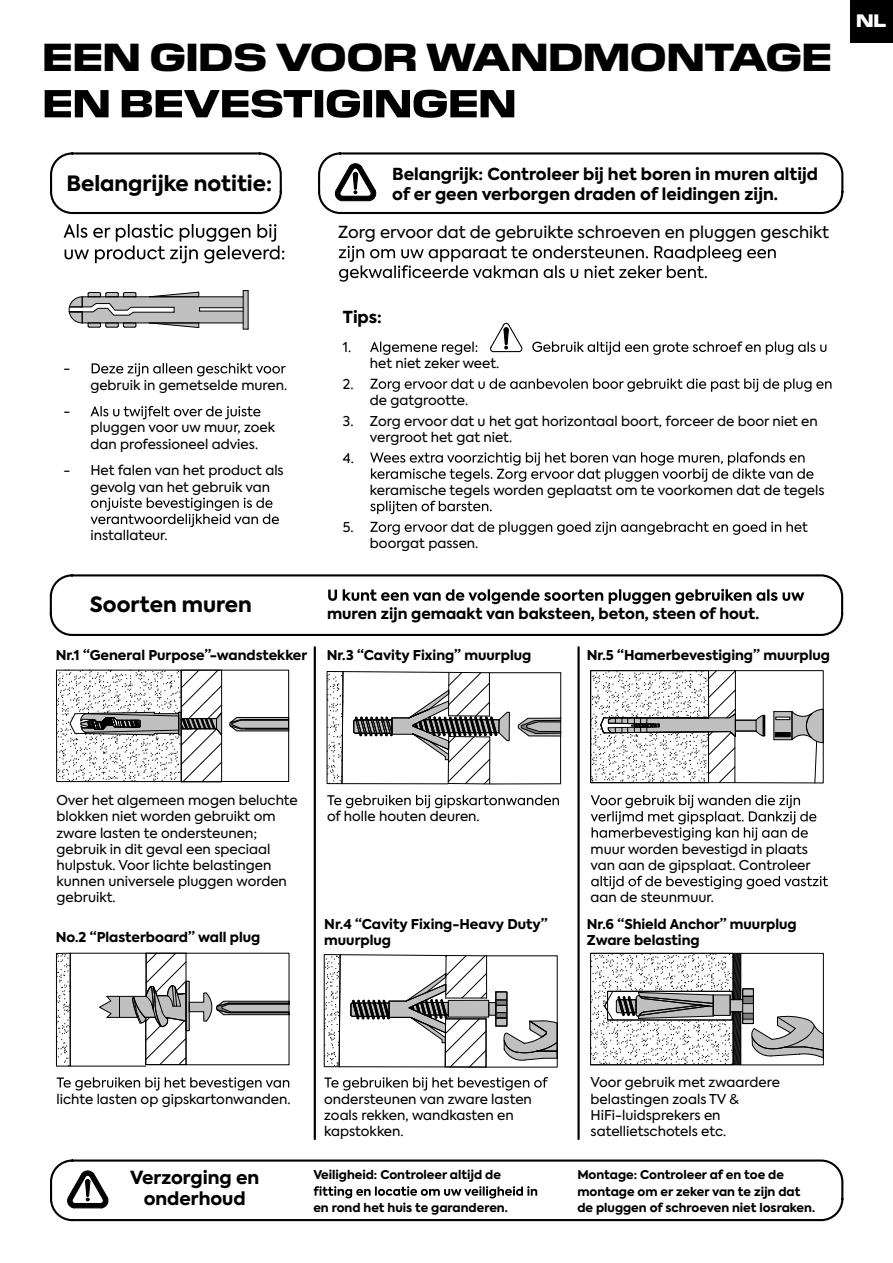
<style>
.page{position:relative;width:893px;height:1263px;background:#fff}
.page>*{position:absolute;margin:0;border:0;box-sizing:border-box;transform-origin:0 0}
.t1{font:800 39px "Pilat Wide";color:#000}
.t2{font:800 21px "Axiforma";color:#000}
.t3{font:800 18px/21.6px "Axiforma";color:#000;text-align:center}
.t4{font:800 18px "Pilat Wide";color:#fff}
.t5{font:800 16.5px/19.8px "Axiforma";color:#000}
.t6{font:16.5px "Axiforma";color:#000}
.t7{font:800 15px "Axiforma";color:#000}
.t8{font:13.5px/16.2px "Axiforma";color:#000}
.t9{font:800 13.5px/16.2px "Axiforma";color:#000}
.t10{font:800 12px/16.5px "Axiforma";color:#000}
</style>
<div class="page">
<hr style="left:577px;top:647px;width:2px;height:492px;background:#000">
<hr style="left:314px;top:647px;width:2px;height:492px;background:#000">
<svg style="left:49px;top:574px;width:795px;height:62px"></svg>
<svg style="left:50px;top:152px;width:232px;height:63px"></svg>
<svg style="left:68px;top:290px;width:181px;height:40px"></svg>
<svg style="left:318px;top:152px;width:526px;height:63px"></svg>
<svg style="left:56px;top:669px;width:233px;height:114px"></svg>
<div style="left:178px;top:712px;width:4px;height:23px;border:1px solid #000"></div>
<div style="left:56px;top:670px;width:126px;height:112px;border:1px solid #000"></div>
<hr style="left:560px;top:736px;width:1px;height:48px;background:#000">
<hr style="left:560px;top:673px;width:1px;height:45px;background:#000">
<hr style="left:489px;top:783px;width:71px;height:1px;background:#000">
<hr style="left:489px;top:672px;width:71px;height:1px;background:#000">
<svg style="left:517px;top:717px;width:44px;height:20px"></svg>
<svg style="left:326px;top:671px;width:184px;height:114px"></svg>
<svg style="left:590px;top:670px;width:234px;height:114px"></svg>
<svg style="left:57px;top:952px;width:233px;height:115px"></svg>
<div style="left:56px;top:953px;width:15px;height:114px;border:1px solid #000"></div>
<svg style="left:323px;top:954px;width:235px;height:114px"></svg>
<svg style="left:590px;top:952px;width:234px;height:114px"></svg>
<svg style="left:45px;top:90px;width:469px;height:28px"></svg>
<svg style="left:64px;top:224px;width:220px;height:39px"></svg>
<svg style="left:339px;top:246px;width:436px;height:36px"></svg>
<svg style="left:92px;top:363px;width:193px;height:13px"></svg>
<svg style="left:90px;top:406px;width:170px;height:13px"></svg>
<svg style="left:90px;top:498px;width:189px;height:29px"></svg>
<svg style="left:370px;top:322px;width:456px;height:33px"></svg>
<svg style="left:370px;top:379px;width:461px;height:13px"></svg>
<svg style="left:370px;top:452px;width:443px;height:30px"></svg>
<svg style="left:370px;top:501px;width:121px;height:13px"></svg>
<svg style="left:370px;top:522px;width:437px;height:13px"></svg>
<svg style="left:328px;top:589px;width:476px;height:15px"></svg>
<svg style="left:50px;top:1159px;width:794px;height:63px"></svg>
<svg style="left:66px;top:1169px;width:44px;height:41px"></svg>
<svg style="left:314px;top:1186px;width:223px;height:12px"></svg>
<svg style="left:327px;top:795px;width:232px;height:13px"></svg>
<svg style="left:57px;top:1077px;width:232px;height:14px"></svg>
<svg style="left:324px;top:1077px;width:224px;height:14px"></svg>
<svg style="left:590px;top:795px;width:226px;height:46px"></svg>
<svg style="left:591px;top:876px;width:237px;height:13px"></svg>
<div style="left:850px;top:0;width:42px;height:43px;background:#000"></div>
<h1 class="t1" style="left:43px;top:28px;width:791px">EEN GIDS VOOR WANDMONTAGE</h1>
<h3 class="t4" style="left:856px;top:8px;width:32px">NL</h3>
<h2 class="t2" style="left:66px;top:169px;width:207px">Belangrijke notitie:</h2>
<p class="t8" style="left:63px;top:361px;width:8px">-</p>
<p class="t8" style="left:63px;top:404px;width:8px">-</p>
<p class="t8" style="left:90px;top:377px;width:198px">gebruik in gemetselde muren.</p>
<p class="t8" style="left:90px;top:420px;width:186px">pluggen voor uw muur, zoek dan professioneel advies.</p>
<p class="t8" style="left:90px;top:463px;width:195px;text-indent:-27px">- Het falen van het product als gevolg van het gebruik van</p>
<p class="t8" style="left:90px;top:527px;width:79px">installateur.</p>
<h2 class="t2" style="left:90px;top:590px;width:163px">Soorten muren</h2>
<p class="t5" style="left:392px;top:164px;width:427px">Belangrijk: Controleer bij het boren in muren altijd of er geen verborgen draden of leidingen zijn.</p>
<p class="t6" style="left:338px;top:222px;width:492px">Zorg ervoor dat de gebruikte schroeven en pluggen geschikt</p>
<p class="t5" style="left:343px;top:307px;width:40px">Tips:</p>
<p class="t8" style="left:343px;top:339px;width:10px">1.</p>
<p class="t8" style="left:343px;top:376px;width:12px">2.</p>
<p class="t8" style="left:370px;top:355px;width:131px">het niet zeker weet.</p>
<p class="t8" style="left:370px;top:392px;width:100px">de gatgrootte.</p>
<p class="t8" style="left:370px;top:413px;width:449px;text-indent:-27px">3. Zorg ervoor dat u het gat horizontaal boort, forceer de boor niet en vergroot het gat niet.</p>
<p class="t8" style="left:343px;top:450px;width:13px">4.</p>
<p class="t8" style="left:370px;top:482px;width:456px">keramische tegels worden geplaatst om te voorkomen dat de tegels</p>
<p class="t8" style="left:343px;top:519px;width:12px">5.</p>
<p class="t8" style="left:370px;top:535px;width:110px">boorgat passen.</p>
<p class="t7" style="left:327px;top:603px;width:433px">muren zijn gemaakt van baksteen, beton, steen of hout.</p>
<p class="t9" style="left:56px;top:647px;width:253px">Nr.1 “General Purpose”-wandstekker</p>
<p class="t9" style="left:327px;top:647px;width:206px">Nr.3 “Cavity Fixing” muurplug</p>
<p class="t9" style="left:587px;top:647px;width:245px">Nr.5 “Hamerbevestiging” muurplug</p>
<p class="t8" style="left:56px;top:792px;width:243px">Over het algemeen mogen beluchte blokken niet worden gebruikt om zware lasten te ondersteunen; gebruik in dit geval een speciaal hulpstuk. Voor lichte belastingen kunnen universele pluggen worden gebruikt.</p>
<p class="t9" style="left:56px;top:929px;width:206px">No.2 “Plasterboard” wall plug</p>
<p class="t8" style="left:327px;top:809px;width:154px">of holle houten deuren.</p>
<p class="t8" style="left:590px;top:841px;width:222px">muur worden bevestigd in plaats van aan de gipsplaat. Controleer</p>
<p class="t8" style="left:590px;top:890px;width:125px">aan de steunmuur.</p>
<p class="t9" style="left:324px;top:916px;width:225px">Nr.4 “Cavity Fixing-Heavy Duty” muurplug</p>
<p class="t9" style="left:587px;top:916px;width:211px">Nr.6 “Shield Anchor” muurplug<br>Zware belasting</p>
<p class="t8" style="left:56px;top:1091px;width:235px">lichte lasten op gipskartonwanden.</p>
<p class="t8" style="left:324px;top:1091px;width:209px">ondersteunen van zware lasten zoals rekken, wandkasten en kapstokken.</p>
<p class="t8" style="left:590px;top:1075px;width:191px">Voor gebruik met zwaardere belastingen zoals TV &amp;<br>HiFi-luidsprekers en satellietschotels etc.</p>
<h3 class="t3" style="left:130px;top:1167px;width:130px">Verzorging en onderhoud</h3>
<p class="t10" style="left:313px;top:1167px;width:189px">Veiligheid: Controleer altijd de</p>
<p class="t10" style="left:313px;top:1200px;width:196px">en rond het huis te garanderen.</p>
<p class="t10" style="left:577px;top:1167px;width:239px">Montage: Controleer af en toe de montage om er zeker van te zijn dat de pluggen of schroeven niet losraken.</p>
</div>
